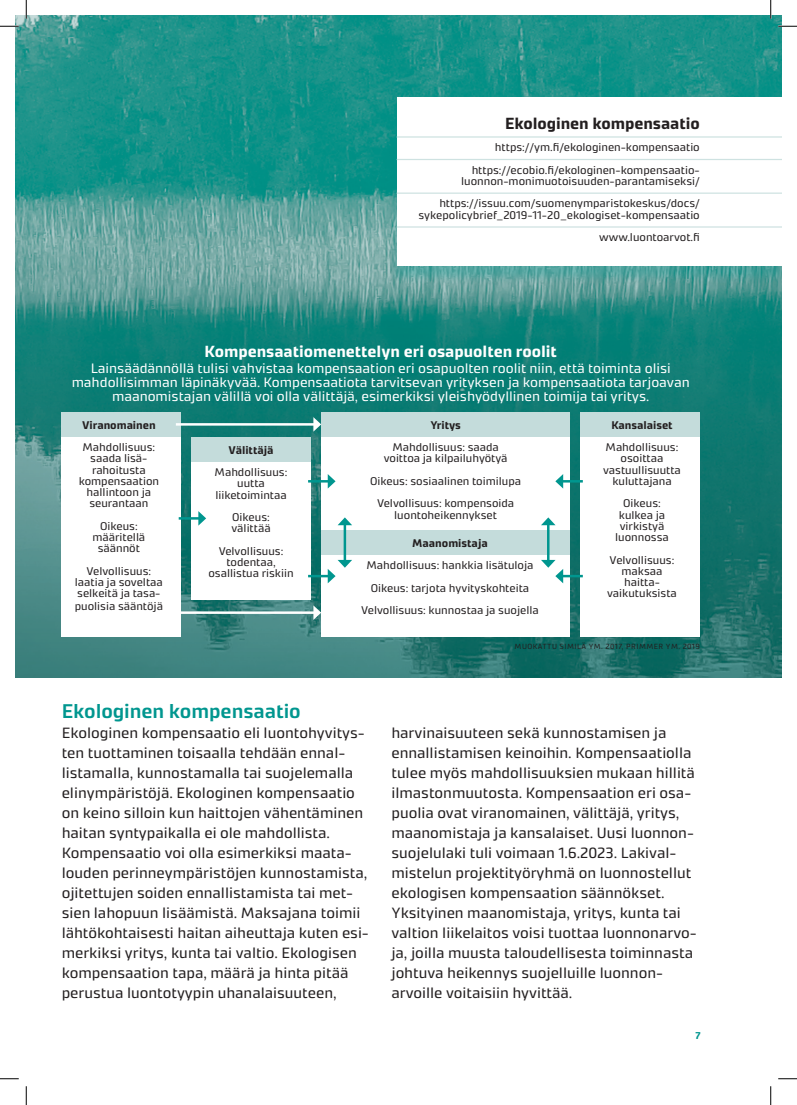
<style>
.page{position:relative;width:797px;height:1105px;background:#fff}
.page>*{position:absolute;margin:0;border:0;box-sizing:border-box;transform-origin:0 0}
.VO{font:600 20px "Accura";color:#00968f}
.t1{font:700 16.25px "Accura";color:#fff}
.t2{font:700 16.25px "Accura";color:#231f20}
.Text{font:15px/20px "Accura";color:#231f20}
.t3{font:13.75px/13.8px "Accura";color:#fff;text-align:center}
.t4{font:11.25px/11.2px "Accura";color:#231f20;text-align:center}
.t5{font:700 11.25px "Accura";color:#231f20}
.t6{font:700 10px "Accura";color:#00968f}
.t7{font:7.5px "Accura";letter-spacing:.06em;color:#231f20}
</style>
<div class="page">
<img style="left:16px;top:16px;width:765px;height:187px">
<svg style="left:16px;top:203px;width:765px;height:474px;background:#2f8781"></svg>
<div style="left:389px;top:100px;width:392px;height:184px;background:#00968f;opacity:.33"></div>
<div style="left:397px;top:97px;width:384px;height:169px;background:#fff"></div>
<div style="left:62px;top:412px;width:119px;height:224px;background:#fff"></div>
<div style="left:62px;top:412px;width:119px;height:25px;background:#c4dcdb"></div>
<div style="left:191px;top:437px;width:119px;height:163px;background:#fff"></div>
<div style="left:191px;top:437px;width:119px;height:25px;background:#c4dcdb"></div>
<div style="left:321px;top:412px;width:249px;height:118px;background:#fff"></div>
<div style="left:321px;top:412px;width:249px;height:25px;background:#c4dcdb"></div>
<div style="left:580px;top:412px;width:119px;height:224px;background:#fff"></div>
<div style="left:580px;top:412px;width:119px;height:25px;background:#c4dcdb"></div>
<div style="left:321px;top:530px;width:249px;height:106px;background:#fff"></div>
<div style="left:321px;top:530px;width:249px;height:25px;background:#c4dcdb"></div>
<hr style="left:176px;top:423px;width:139px;height:3px;background:#fff">
<svg style="left:313px;top:417px;width:8px;height:15px"></svg>
<hr style="left:176px;top:611px;width:139px;height:3px;background:#fff">
<svg style="left:313px;top:605px;width:8px;height:15px"></svg>
<hr style="left:308px;top:480px;width:22px;height:3px;background:#00968f">
<svg style="left:328px;top:474px;width:7px;height:15px"></svg>
<hr style="left:308px;top:575px;width:22px;height:2px;background:#00968f">
<hr style="left:179px;top:517px;width:21px;height:3px;background:#00968f">
<svg style="left:198px;top:511px;width:8px;height:15px"></svg>
<hr style="left:561px;top:480px;width:22px;height:3px;background:#00968f">
<svg style="left:555px;top:474px;width:8px;height:15px"></svg>
<hr style="left:561px;top:575px;width:22px;height:2px;background:#00968f">
<hr style="left:343px;top:523px;width:3px;height:39px;background:#00968f">
<svg style="left:328px;top:560px;width:24px;height:23px"></svg>
<svg style="left:338px;top:517px;width:14px;height:8px"></svg>
<hr style="left:547px;top:523px;width:2px;height:39px;background:#00968f">
<svg style="left:541px;top:560px;width:22px;height:23px"></svg>
<svg style="left:541px;top:517px;width:14px;height:8px"></svg>
<hr style="left:397px;top:159px;width:384px;height:1px;background:#cee2e1">
<hr style="left:397px;top:193px;width:384px;height:1px;background:#cee2e1">
<hr style="left:397px;top:226px;width:384px;height:2px;background:#cee2e1">
<hr style="left:397px;top:136px;width:384px;height:2px;background:#cee2e1">
<svg style="left:0;top:25px;width:19px;height:2px"></svg>
<svg style="left:778px;top:25px;width:19px;height:2px"></svg>
<svg style="left:0;top:1078px;width:19px;height:1px"></svg>
<svg style="left:778px;top:1078px;width:19px;height:1px"></svg>
<svg style="left:25px;top:0;width:2px;height:19px"></svg>
<svg style="left:25px;top:1086px;width:2px;height:19px"></svg>
<svg style="left:770px;top:0;width:1px;height:19px"></svg>
<svg style="left:770px;top:1086px;width:1px;height:19px"></svg>
<p class="t2" style="left:505px;top:113px;width:196px">Ekologinen kompensaatio</p>
<p class="t4" style="left:471px;top:136px;width:230px;line-height:22.5px;text-align:right">https://ym.fi/ekologinen-kompensaatio https://ecobio.fi/ekologinen-kompensaatio-</p>
<p class="t4" style="left:439px;top:169px;width:262px;line-height:22.5px;text-align:right">luonnon-monimuotoisuuden-parantamiseksi/ https://issuu.com/suomenymparistokeskus/docs/</p>
<p class="t4" style="left:418px;top:203px;width:283px;line-height:22.5px;text-align:right">sykepolicybrief_2019-11-20_ekologiset-kompensaatio www.luontoarvot.fi</p>
<p class="t1" style="left:204px;top:341px;width:354px">Kompensaatiomenettelyn eri osapuolten roolit</p>
<p class="t3" style="left:72px;top:361px;width:619px">Lainsäädännöllä tulisi vahvistaa kompensaation eri osapuolten roolit niin, että toiminta olisi mahdollisimman läpinäkyvää. Kompensaatiota tarvitsevan yrityksen ja kompensaatiota tarjoavan maanomistajan välillä voi olla välittäjä, esimerkiksi yleishyödyllinen toimija tai yritys.</p>
<p class="t5" style="left:82px;top:418px;width:75px">Viranomainen</p>
<p class="t4" style="left:79px;top:441px;width:82px">Mahdollisuus: saada lisä&shy;rahoitusta kompensaation hallintoon ja seurantaan</p>
<p class="t4" style="left:92px;top:520px;width:54px">Oikeus: määritellä säännöt</p>
<p class="t4" style="left:75px;top:565px;width:89px">Velvollisuus: laatia ja soveltaa selkeitä ja tasa-</p>
<p class="t4" style="left:75px;top:600px;width:90px">puolisia sääntöjä</p>
<p class="t5" style="left:228px;top:443px;width:46px">Välittäjä</p>
<p class="t4" style="left:215px;top:466px;width:74px">Mahdollisuus: uutta liiketoimintaa</p>
<p class="t4" style="left:231px;top:511px;width:41px;text-align:left">Oikeus: välittää</p>
<p class="t4" style="left:208px;top:545px;width:87px">Velvollisuus: todentaa, osallistua riskiin</p>
<p class="t5" style="left:430px;top:418px;width:32px">Yritys</p>
<p class="t4" style="left:384px;top:441px;width:125px">Mahdollisuus: saada voittoa ja kilpailuhyötyä</p>
<p class="t4" style="left:370px;top:470px;width:152px;line-height:22.5px">Oikeus: sosiaalinen toimilupa<br>Velvollisuus: kompensoida</p>
<p class="t4" style="left:394px;top:509px;width:104px">luontoheikennykset</p>
<p class="t5" style="left:412px;top:536px;width:77px">Maanomistaja</p>
<p class="t4" style="left:361px;top:554px;width:179px;line-height:22.5px">Mahdollisuus: hankkia lisätuloja<br>Oikeus: tarjota hyvityskohteita<br>Velvollisuus: kunnostaa ja suojella</p>
<p class="t5" style="left:611px;top:418px;width:63px">Kansalaiset</p>
<p class="t4" style="left:603px;top:441px;width:79px">Mahdollisuus: osoittaa vastuullisuutta kuluttajana</p>
<p class="t4" style="left:615px;top:498px;width:55px">Oikeus: kulkea ja virkistyä luonnossa</p>
<p class="t4" style="left:607px;top:554px;width:71px">Velvollisuus: maksaa haitta&shy;vaikutuksista</p>
<p class="t7" style="left:514px;top:642px;width:187px">MUOKATTU SIMILÄ YM. 2017, PRIMMER YM. 2019</p>
<p class="VO" style="left:62px;top:699px;width:241px">Ekologinen kompensaatio</p>
<p class="Text" style="left:62px;top:723px;width:309px">Ekologinen kompensaatio eli luontohyvitys&shy;ten tuottaminen toisaalla tehdään ennal&shy;listamalla, kunnostamalla tai suojelemalla elinympäristöjä. Ekologinen kompensaatio on keino silloin kun haittojen vähentäminen haitan syntypaikalla ei ole mahdollista.<br>Kompensaatio voi olla esimerkiksi maata&shy;louden perinneympäristöjen kunnostamista, ojitettujen soiden ennallistamista tai met&shy;sien lahopuun lisäämistä. Maksajana toimii lähtökohtaisesti haitan aiheuttaja kuten esi&shy;merkiksi yritys, kunta tai valtio. Ekologisen kompensaation tapa, määrä ja hinta pitää perustua luontotyypin uhanalaisuuteen,</p>
<p class="Text" style="left:391px;top:722px;width:307px">harvinaisuuteen sekä kunnostamisen ja ennallistamisen keinoihin. Kompensaatiolla tulee myös mahdollisuuksien mukaan hillitä ilmastonmuutosta. Kompensaation eri osa&shy;puolia ovat viranomainen, välittäjä, yritys, maanomistaja ja kansalaiset. Uusi luonnon&shy;suojelulaki tuli voimaan 1.6.2023. Lakival&shy;mistelun projektityöryhmä on luonnostellut ekologisen kompensaation säännökset.<br>Yksityinen maanomistaja, yritys, kunta tai valtion liikelaitos voisi tuottaa luonnonarvo&shy;ja, joilla muusta taloudellisesta toiminnasta johtuva heikennys suojelluille luonnon-</p>
<p class="Text" style="left:391px;top:982px;width:182px">arvoille voitaisiin hyvittää.</p>
<p class="t6" style="left:695px;top:1029px;width:7px">7</p>
</div>
